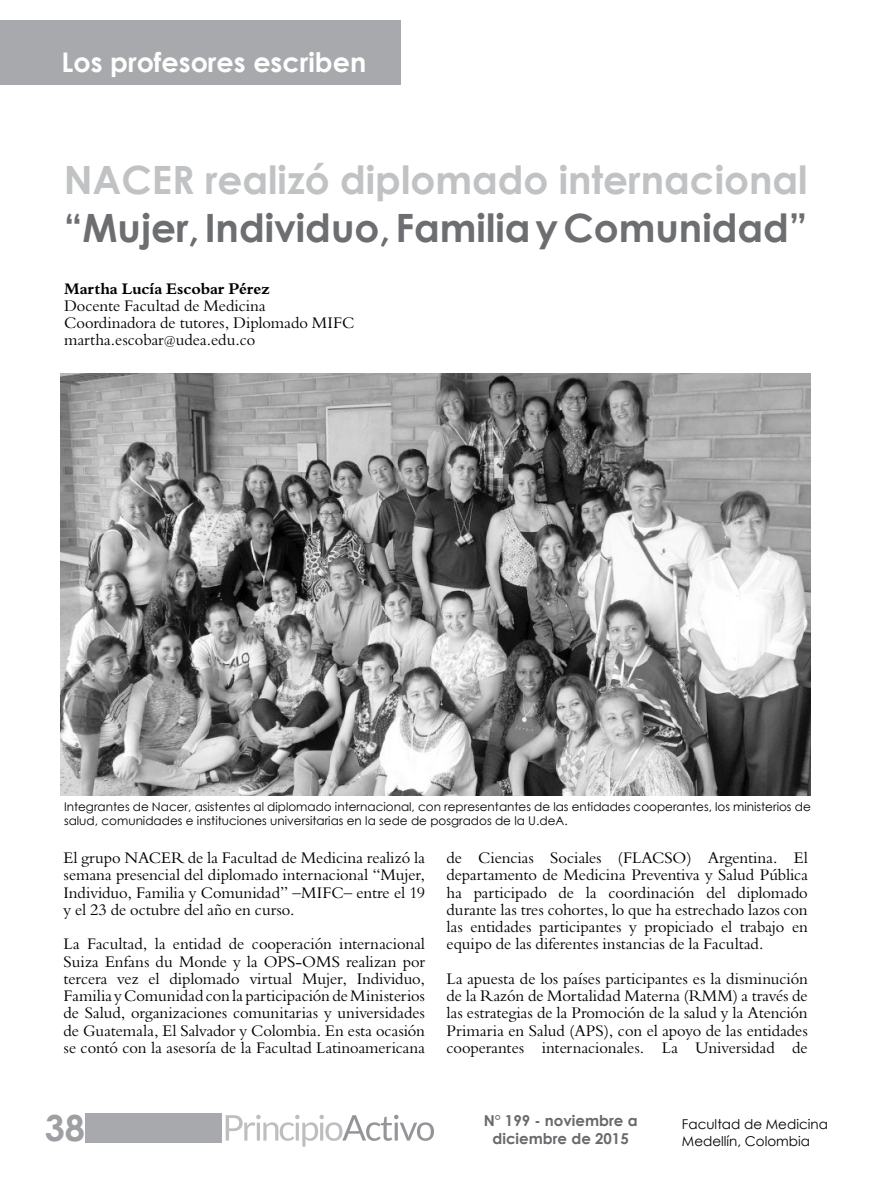
<style>
.page{position:relative;width:893px;height:1191px;background:#fff}
.page>*{position:absolute;margin:0;border:0;box-sizing:border-box;transform-origin:0 0}
.t1{font:700 39px "Century Gothic";color:#6d6e71}
.t2{font:700 39px "Century Gothic";color:#c0c2c4}
.t3{font:700 36px "Century Gothic";color:#9d9fa2}
.t4{font:700 27px "Century Gothic";color:#fff}
.t5{font:15.75px/17.2px "Bergamo Std";color:#000;text-align:justify}
.t6{font:700 15.75px "Bergamo Std";color:#000}
.t7{font:700 15px "Century Gothic";color:#696a6d}
.t8{font:13.5px/16.2px "Century Gothic";color:#000}
.t9{font:12px/13.5px "Century Gothic";color:#000}
</style>
<div class="page">
<svg style="left:226px;top:1114px;width:208px;height:32px"></svg>
<div style="left:85px;top:1113px;width:137px;height:30px;background:#a7a9ac"></div>
<img style="left:61px;top:373px;width:750px;height:422px">
<div style="left:0;top:20px;width:401px;height:65px;background:#a7a9ac"></div>
<h3 class="t4" style="left:62px;top:42px;width:306px">Los profesores escriben</h3>
<h1 class="t2" style="left:64px;top:150px;width:745px">NACER realizó diplomado internacional</h1>
<h1 class="t1" style="left:64px;top:198px;width:745px">“Mujer, Individuo, Familia y Comunidad”</h1>
<p class="t6" style="left:64px;top:279px;width:207px">Martha Lucía Escobar Pérez</p>
<p class="t5" style="left:64px;top:297px;width:292px;text-align:left">Docente Facultad de Medicina<br>Coordinadora de tutores, Diplomado MIFC martha.escobar@udea.edu.co</p>
<p class="t9" style="left:64px;top:800px;width:748px">Integrantes de Nacer, asistentes al diplomado internacional, con representantes de las entidades cooperantes, los ministerios de salud, comunidades e instituciones universitarias en la sede de posgrados de la U.deA.</p>
<p class="t5" style="left:64px;top:849px;width:363px">El grupo NACER de la Facultad de Medicina realizó la semana presencial del diplomado internacional “Mujer, Individuo, Familia y Comunidad” –MIFC– entre el 19 y el 23 de octubre del año en curso.</p>
<p class="t5" style="left:64px;top:935px;width:363px">La Facultad, la entidad de cooperación internacional Suiza Enfans du Monde y la OPS-OMS realizan por tercera vez el diplomado virtual Mujer, Individuo, Familia y Comunidad con la participación de Ministerios de Salud, organizaciones comunitarias y universidades de Guatemala, El Salvador y Colombia. En esta ocasión se contó con la asesoría de la Facultad Latinoamericana</p>
<p class="t5" style="left:446px;top:849px;width:363px">de Ciencias Sociales (FLACSO) Argentina. El departamento de Medicina Preventiva y Salud Pública ha participado de la coordinación del diplomado durante las tres cohortes, lo que ha estrechado lazos con las entidades participantes y propiciado el trabajo en equipo de las diferentes instancias de la Facultad.</p>
<p class="t5" style="left:446px;top:970px;width:363px">La apuesta de los países participantes es la disminución de la Razón de Mortalidad Materna (RMM) a través de las estrategias de la Promoción de la salud y la Atención Primaria en Salud (APS), con el apoyo de las entidades cooperantes internacionales. La Universidad de</p>
<h2 class="t3" style="left:45px;top:1100px;width:42px">38</h2>
<p class="t7" style="left:484px;top:1109px;width:155px">N° 199 - noviembre a</p>
<p class="t7" style="left:492px;top:1127px;width:138px">diciembre de 2015</p>
<p class="t8" style="left:682px;top:1116px;width:147px">Facultad de Medicina<br>Medellín, Colombia</p>
</div>
